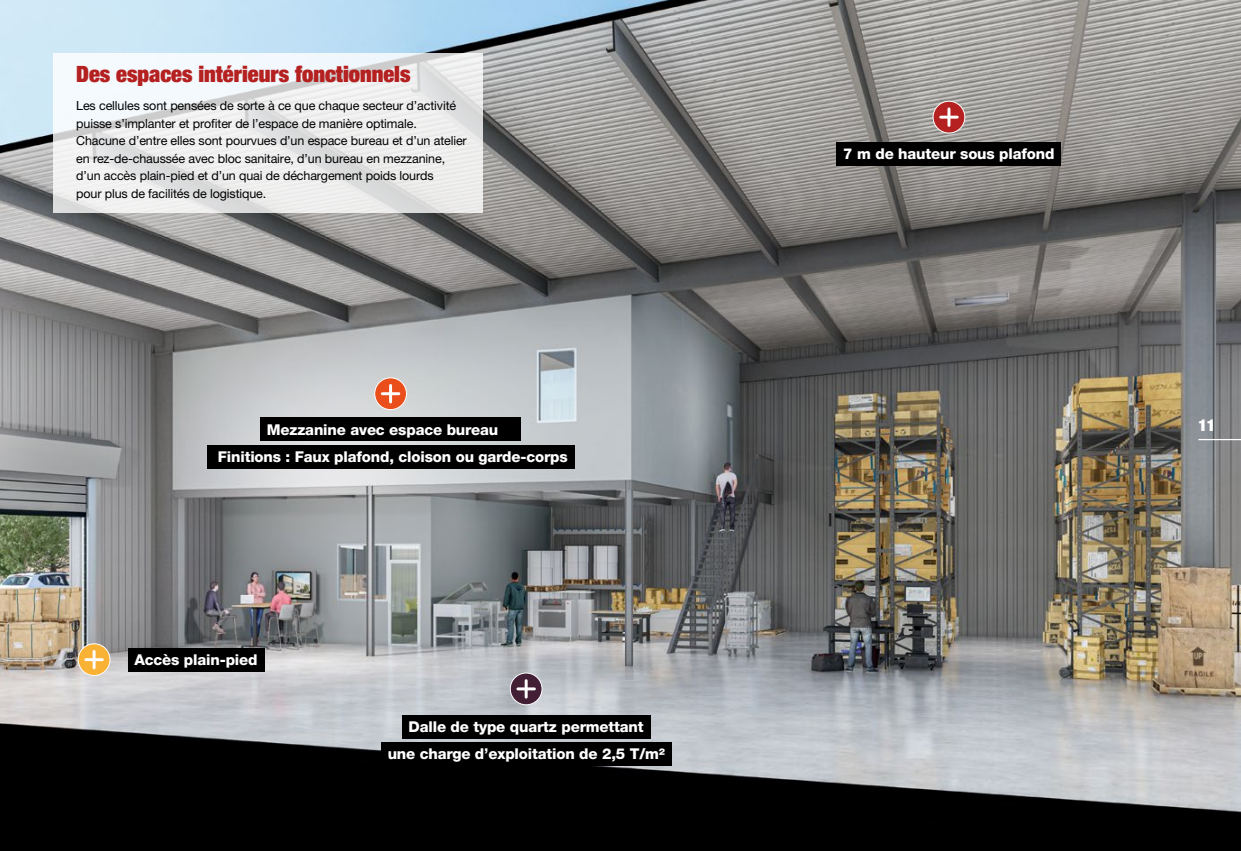
<style>
.page{position:relative;width:1241px;height:851px;background:#fff}
.page>*{position:absolute;margin:0;border:0;box-sizing:border-box;transform-origin:0 0}
.t1{font:900 condensed 22.5px "Helvetica Neue LT Pro";color:#b52020}
.t2{font:900 condensed 16.25px "Helvetica Neue LT Pro";color:#fff}
.t3{font:800 15px/27.2px "Helvetica Neue LT Pro";letter-spacing:-.01em;color:#fff;text-align:center}
.t4{font:12.5px/17.5px "Helvetica Neue LT Pro";letter-spacing:-.01em;color:#000}
</style>
<div class="page">
<img style="left:0;top:0;width:1240px;height:849px">
<div style="left:374px;top:378px;width:32px;height:31px;background:#e94e1b;border-radius:50%"></div>
<div style="left:374px;top:377px;width:32px;height:33px;border:1px solid #fff;border-radius:50%"></div>
<hr style="left:389px;top:385px;width:3px;height:17px;background:#fff">
<hr style="left:382px;top:392px;width:17px;height:3px;background:#fff">
<div style="left:510px;top:673px;width:32px;height:31px;background:#421f35;border-radius:50%"></div>
<div style="left:510px;top:672px;width:32px;height:33px;border:1px solid #fff;border-radius:50%"></div>
<hr style="left:524px;top:680px;width:3px;height:17px;background:#fff">
<hr style="left:518px;top:687px;width:16px;height:3px;background:#fff">
<svg style="left:78px;top:643px;width:32px;height:32px"></svg>
<div style="left:78px;top:643px;width:32px;height:32px;border:1px solid #fff;border-radius:50%"></div>
<hr style="left:93px;top:651px;width:3px;height:16px;background:#fff">
<hr style="left:86px;top:658px;width:16px;height:3px;background:#fff">
<svg style="left:932px;top:101px;width:32px;height:32px"></svg>
<div style="left:932px;top:101px;width:32px;height:32px;border:1px solid #fff;border-radius:50%"></div>
<hr style="left:947px;top:109px;width:3px;height:16px;background:#fff">
<hr style="left:940px;top:116px;width:17px;height:3px;background:#fff">
<div style="left:402px;top:714px;width:248px;height:24px;background:#000"></div>
<div style="left:381px;top:742px;width:290px;height:23px;background:#000"></div>
<div style="left:260px;top:417px;width:260px;height:24px;background:#000"></div>
<div style="left:207px;top:444px;width:367px;height:24px;background:#000"></div>
<div style="left:128px;top:647px;width:136px;height:24px;background:#000"></div>
<div style="left:836px;top:142px;width:224px;height:24px;background:#000"></div>
<svg style="left:53px;top:53px;width:430px;height:160px;fill:#efefef"></svg>
<hr style="left:1198px;top:439px;width:42px;height:1px;background:#fff">
<h1 class="t1" style="left:76px;top:59px;width:336px">Des espaces intérieurs fonctionnels</h1>
<p class="t4" style="left:76px;top:97px;width:392px">Les cellules sont pensées de sorte à ce que chaque secteur d’activité puisse s’implanter et profiter de l’espace de manière optimale.<br>Chacune d’entre elles sont pourvues d’un espace bureau et d’un atelier en rez-de-chaussée avec bloc sanitaire, d’un bureau en mezzanine, d’un accès plain-pied et d’un quai de déchargement poids lourds<br>pour plus de facilités de logistique.</p>
<p class="t3" style="left:218px;top:415px;width:351px;text-align:left;text-indent:49px">Mezzanine avec espace bureau<br>Finitions : Faux plafond, cloison ou garde-corps</p>
<p class="t3" style="left:134px;top:646px;width:125px">Accès plain-pied</p>
<p class="t3" style="left:387px;top:713px;width:278px">Dalle de type quartz permettant<br>une charge d’exploitation de 2,5 T/m²</p>
<p class="t3" style="left:843px;top:140px;width:213px">7 m de hauteur sous plafond</p>
<h2 class="t2" style="left:1198px;top:415px;width:18px">11</h2>
</div>
